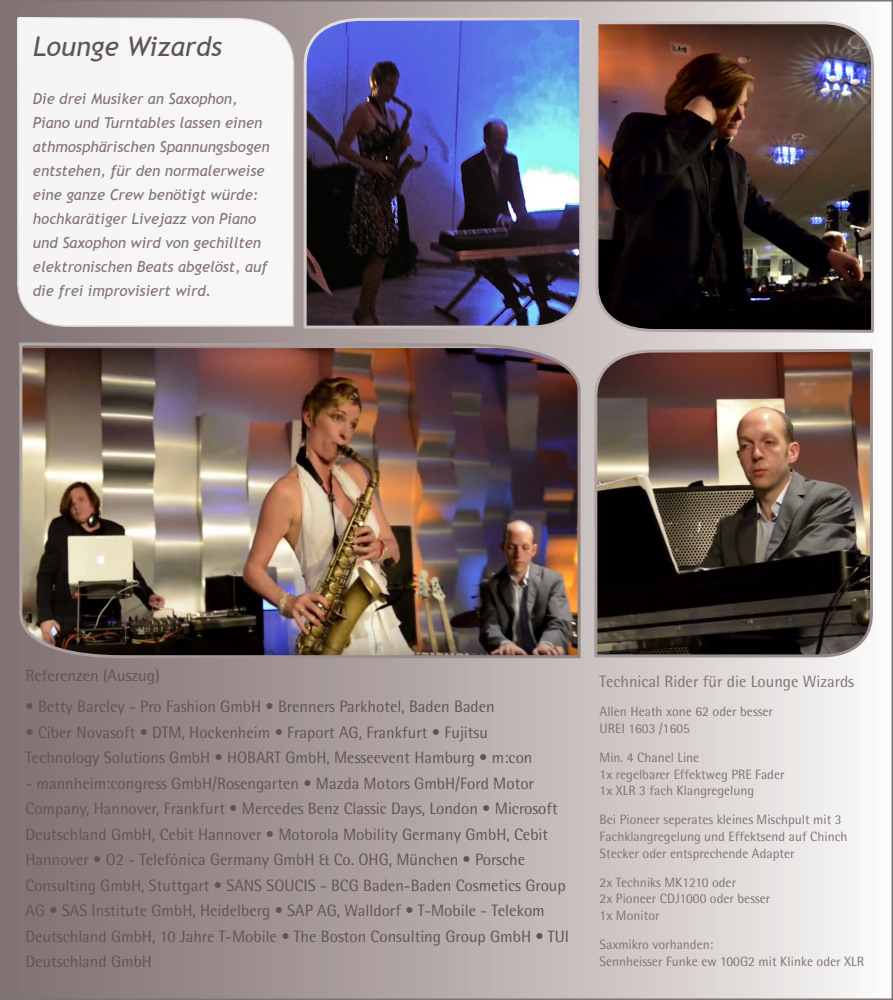
<style>
.page{position:relative;width:893px;height:1000px;background:#fff}
.page>*{position:absolute;margin:0;border:0;box-sizing:border-box;transform-origin:0 0}
.t1{font:italic 27px "Trebuchet MS";color:#5f5454}
.t2{font:16.5px/25.5px "Rotis Semi Sans";color:#5f5454}
.Absatzformat_1{font:16.5px "Rotis Semi Sans";color:#807273}
.t3{font:italic 15px/24px "Trebuchet MS";color:#807273}
.Absatzformat_1-2{font:13.5px/16.5px "Rotis Semi Sans";color:#807273}
</style>
<div class="page">
<div style="left:1px;top:1px;width:891px;height:997px;background:linear-gradient(to right,#7b6a6a,#f6f4f2)"></div>
<div style="left:16px;top:16px;width:280px;height:312px;background:#f7f6f6"></div>
<img style="left:12px;top:341px;width:576px;height:318px">
<img style="left:591px;top:347px;width:285px;height:311px">
<img style="left:593px;top:20px;width:284px;height:314px">
<svg style="left:301px;top:16px;width:284px;height:314px;background:#4d5480"></svg>
<p class="t1" style="left:33px;top:31px;width:191px">Lounge Wizards</p>
<p class="t3" style="left:33px;top:87px;width:238px">Die drei Musiker an Saxophon, Piano und Turntables lassen einen athmosphärischen Spannungsbogen entstehen, für den normalerweise eine ganze Crew benötigt würde: hochkarätiger Livejazz von Piano und Saxophon wird von gechillten elektronischen Beats abgelöst, auf die frei improvisiert wird.</p>
<p class="t2" style="left:26px;top:662px;width:136px">Referenzen (Auszug)</p>
<p class="t2" style="left:26px;top:693px;width:471px">• Betty Barcley - Pro Fashion GmbH • Brenners Parkhotel, Baden Baden</p>
<p class="t2" style="left:26px;top:719px;width:508px">• Ciber Novasoft • DTM, Hockenheim • Fraport AG, Frankfurt • Fujitsu<br>Technology Solutions GmbH • HOBART GmbH, Messeevent Hamburg • m:con</p>
<p class="t2" style="left:26px;top:770px;width:545px">- mannheim:congress GmbH/Rosengarten • Mazda Motors GmbH/Ford Motor Company, Hannover, Frankfurt • Mercedes Benz Classic Days, London • Microsoft Deutschland GmbH, Cebit Hannover • Motorola Mobility Germany GmbH, Cebit Hannover • O2 - Telefónica Germany GmbH &amp; Co. OHG, München • Porsche Consulting GmbH, Stuttgart • SANS SOUCIS - BCG Baden-Baden Cosmetics Group AG • SAS Institute GmbH, Heidelberg • SAP AG, Walldorf • T-Mobile - Telekom Deutschland GmbH, 10 Jahre T-Mobile • The Boston Consulting Group GmbH • TUI Deutschland GmbH</p>
<p class="Absatzformat_1" style="left:600px;top:671px;width:256px">Technical Rider für die Lounge Wizards</p>
<p class="Absatzformat_1-2" style="left:600px;top:703px;width:175px">Allen Heath xone 62 oder besser<br>UREI 1603 /1605</p>
<p class="Absatzformat_1-2" style="left:600px;top:749px;width:187px">Min. 4 Chanel Line<br>1x regelbarer Effektweg PRE Fader<br>1x XLR 3 fach Klangregelung</p>
<p class="Absatzformat_1-2" style="left:600px;top:811px;width:249px">Bei Pioneer seperates kleines Mischpult mit 3<br>Fachklangregelung und Effektsend auf Chinch<br>Stecker oder entsprechende Adapter</p>
<p class="Absatzformat_1-2" style="left:600px;top:873px;width:172px">2x Techniks MK1210 oder<br>2x Pioneer CDJ1000 oder besser<br>1x Monitor</p>
<p class="Absatzformat_1-2" style="left:600px;top:935px;width:266px">Saxmikro vorhanden:<br>Sennheisser Funke ew 100G2 mit Klinke oder XLR</p>
</div>
